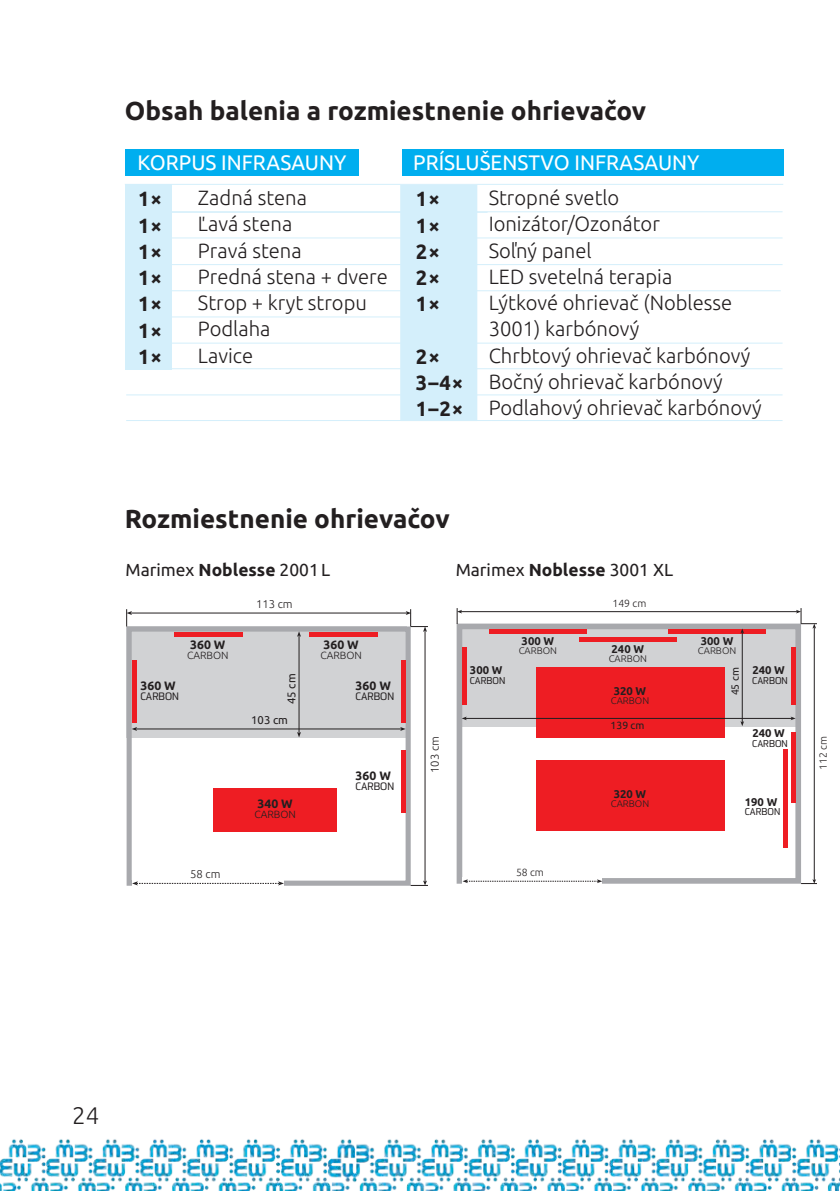
<style>
.page{position:relative;width:840px;height:1191px;background:#fff}
.page>*{position:absolute;margin:0;border:0;box-sizing:border-box;transform-origin:0 0}
.t1{font:700 26px "Ubuntu";color:#231f20}
.t2{font:300 24px "Ubuntu";color:#231f20}
.t3{font:21px "Ubuntu";color:#fff}
.t4{font:300 20.6px/26.2px "Ubuntu";color:#231f20}
.t5{font:700 20.6px/26.2px "Ubuntu";color:#231f20;text-align:justify}
.t6{font:17.4px "Ubuntu";color:#231f20}
.t7{font:700 12.2px "Ubuntu";color:#231f20}
.t8{font:300 11.4px "Ubuntu";color:#231f20}
.t9{font:11.4px "Ubuntu";color:#231f20}
.t10{font:700 11.2px "Ubuntu";color:#231f20}
.t11{font:300 10.4px "Ubuntu";color:#231f20}
.t12{font:10.4px "Sommet";color:#231f20}
.t13{font:10.4px "Ubuntu";color:#231f20}
.t14{font:300 9.6px "Ubuntu";color:#231f20}
.t15{font:9.6px "Sommet";color:#231f20}
.s1{font-weight:700}
</style>
<div class="page">
<img style="left:0;top:1139px;width:839px;height:52px">
<div style="left:125px;top:149px;width:233px;height:27px;background:#00aeef"></div>
<div style="left:401px;top:149px;width:381px;height:27px;background:#00aeef"></div>
<div style="left:213px;top:787px;width:123px;height:44px;background:#ee1d23"></div>
<div style="left:126px;top:626px;width:280px;height:111px;background:#d1d2d4"></div>
<div style="left:126px;top:626px;width:284px;height:259px;border:5px solid #a8a9ad"></div>
<hr style="left:131px;top:612px;width:277px;height:1px;background:#231f20">
<svg style="left:126px;top:609px;width:6px;height:17px"></svg>
<hr style="left:424px;top:630px;width:1px;height:253px;background:#231f20">
<svg style="left:405px;top:609px;width:22px;height:23px"></svg>
<svg style="left:410px;top:880px;width:17px;height:6px"></svg>
<div style="left:132px;top:879px;width:151px;height:8px;background:#fff"></div>
<svg style="left:132px;top:881px;width:152px;height:4px"></svg>
<div style="left:174px;top:631px;width:68px;height:5px;background:#ee1d23"></div>
<div style="left:309px;top:631px;width:68px;height:5px;background:#ee1d23"></div>
<div style="left:132px;top:660px;width:5px;height:63px;background:#ee1d23"></div>
<div style="left:400px;top:660px;width:5px;height:63px;background:#ee1d23"></div>
<div style="left:400px;top:750px;width:5px;height:62px;background:#ee1d23"></div>
<hr style="left:298px;top:635px;width:1px;height:99px;background:#231f20">
<svg style="left:297px;top:631px;width:4px;height:6px"></svg>
<svg style="left:297px;top:732px;width:4px;height:5px"></svg>
<hr style="left:135px;top:728px;width:267px;height:1px;background:#231f20">
<svg style="left:132px;top:727px;width:5px;height:4px"></svg>
<svg style="left:400px;top:727px;width:5px;height:4px"></svg>
<div style="left:535px;top:760px;width:189px;height:71px;background:#ee1d23"></div>
<div style="left:457px;top:624px;width:339px;height:102px;background:#d1d2d4"></div>
<div style="left:456px;top:623px;width:344px;height:260px;border:6px solid #a8a9ad"></div>
<hr style="left:460px;top:611px;width:337px;height:1px;background:#231f20">
<svg style="left:456px;top:608px;width:6px;height:16px"></svg>
<hr style="left:813px;top:627px;width:1px;height:253px;background:#231f20">
<svg style="left:795px;top:608px;width:21px;height:20px"></svg>
<svg style="left:800px;top:879px;width:16px;height:5px"></svg>
<div style="left:462px;top:877px;width:139px;height:8px;background:#fff"></div>
<svg style="left:462px;top:879px;width:140px;height:4px"></svg>
<hr style="left:488px;top:629px;width:98px;height:4px;background:#ee1d23">
<hr style="left:668px;top:629px;width:97px;height:4px;background:#ee1d23">
<div style="left:461px;top:647px;width:5px;height:58px;background:#ee1d23"></div>
<div style="left:535px;top:667px;width:189px;height:70px;background:#ee1d23"></div>
<svg style="left:791px;top:647px;width:3px;height:58px"></svg>
<svg style="left:791px;top:732px;width:3px;height:70px"></svg>
<hr style="left:741px;top:632px;width:1px;height:91px;background:#231f20">
<svg style="left:740px;top:628px;width:3px;height:5px"></svg>
<hr style="left:464px;top:718px;width:328px;height:1px;background:#231f20">
<svg style="left:461px;top:716px;width:5px;height:4px"></svg>
<svg style="left:790px;top:716px;width:5px;height:4px"></svg>
<hr style="left:578px;top:637px;width:98px;height:4px;background:#ee1d23">
<div style="left:782px;top:749px;width:5px;height:99px;background:#ee1d23"></div>
<div style="left:125px;top:184px;width:46px;height:185px;background:#d4effb"></div>
<div style="left:400px;top:185px;width:77px;height:236px;background:#d4effb"></div>
<hr style="left:125px;top:184px;width:657px;height:1px;background:#d4effb">
<hr style="left:126px;top:212px;width:361px;height:1px;background:#d4effb">
<hr style="left:126px;top:316px;width:350px;height:1px;background:#d4effb">
<hr style="left:126px;top:264px;width:656px;height:1px;background:#d4effb">
<hr style="left:126px;top:368px;width:656px;height:1px;background:#d4effb">
<hr style="left:126px;top:290px;width:654px;height:1px;background:#d4effb">
<hr style="left:126px;top:343px;width:656px;height:1px;background:#d4effb">
<hr style="left:126px;top:237px;width:656px;height:1px;background:#d4effb">
<hr style="left:126px;top:211px;width:656px;height:1px;background:#d4effb">
<hr style="left:126px;top:420px;width:656px;height:1px;background:#d4effb">
<hr style="left:126px;top:394px;width:656px;height:1px;background:#d4effb">
<p class="t1" style="left:125px;top:95px;width:522px">Obsah balenia a rozmiestnenie ohrievačov</p>
<p class="t3" style="left:137px;top:150px;width:210px">KORPUS INFRASAUNY</p>
<p class="t3" style="left:413px;top:150px;width:288px">PRÍSLUŠENSTVO INFRASAUNY</p>
<p class="t4" style="left:198px;top:184px;width:191px">Zadná stena<br>Ľavá stena<br>Pravá stena<br>Predná stena + dvere<br>Strop + kryt stropu<br>Podlaha<br>Lavice</p>
<p class="t4" style="left:488px;top:184px;width:274px">Stropné svetlo<br>Ionizátor/Ozonátor<br>Soľný panel<br>LED svetelná terapia<br>Lýtkové ohrievač (Noblesse<br>3001) karbónový<br>Chrbtový ohrievač karbónový<br>Bočný ohrievač karbónový<br>Podlahový ohrievač karbónový</p>
<p class="t5" style="left:138px;top:186px;width:25px">1× 1× 1× 1× 1× 1× 1×</p>
<p class="t5" style="left:415px;top:186px;width:25px">1× 1× 2× 2× 1×</p>
<p class="t5" style="left:415px;top:343px;width:49px;text-align:left">2×<br>3–4×<br>1–2×</p>
<p class="t1" style="left:125px;top:503px;width:326px">Rozmiestnenie ohrievačov</p>
<p class="t6" style="left:125px;top:559px;width:206px">Marimex <span class="s1">Noblesse</span> 2001L</p>
<p class="t6" style="left:455px;top:559px;width:219px">Marimex <span class="s1">Noblesse</span> 3001 XL</p>
<p class="t8" style="left:256px;top:597px;width:38px">113 cm</p>
<p class="t11" style="left:612px;top:597px;width:35px">149 cm</p>
<p class="t7" style="left:190px;top:637px;width:37px">360 W</p>
<p class="t11" style="left:187px;top:649px;width:43px">CARBON</p>
<p class="t7" style="left:323px;top:637px;width:37px">360 W</p>
<p class="t11" style="left:320px;top:649px;width:43px">CARBON</p>
<p class="t10" style="left:521px;top:634px;width:34px">300 W</p>
<p class="t14" style="left:518px;top:645px;width:40px">CARBON</p>
<p class="t10" style="left:611px;top:642px;width:34px">240 W</p>
<p class="t14" style="left:608px;top:653px;width:40px">CARBON</p>
<p class="t7" style="left:140px;top:678px;width:37px">360 W</p>
<p class="t12" style="left:140px;top:690px;width:40px">CARBON</p>
<p class="t9" style="left:284px;top:704px;width:32px;rotate:-90deg">45 cm</p>
<p class="t7" style="left:355px;top:678px;width:37px">360 W</p>
<p class="t12" style="left:355px;top:690px;width:40px">CARBON</p>
<p class="t10" style="left:469px;top:663px;width:34px">300 W</p>
<p class="t15" style="left:469px;top:674px;width:37px">CARBON</p>
<p class="t10" style="left:613px;top:683px;width:34px">320 W</p>
<p class="t14" style="left:610px;top:695px;width:40px">CARBON</p>
<p class="t9" style="left:251px;top:713px;width:38px">103 cm</p>
<p class="t13" style="left:610px;top:719px;width:35px">139 cm</p>
<p class="t7" style="left:257px;top:796px;width:37px">340 W</p>
<p class="t11" style="left:254px;top:808px;width:43px">CARBON</p>
<p class="t7" style="left:355px;top:767px;width:37px">360 W</p>
<p class="t12" style="left:355px;top:780px;width:40px">CARBON</p>
<p class="t8" style="left:427px;top:773px;width:38px;rotate:-90deg">103 cm</p>
<p class="t10" style="left:613px;top:787px;width:34px">320 W</p>
<p class="t14" style="left:610px;top:798px;width:40px">CARBON</p>
<p class="t8" style="left:190px;top:867px;width:32px">58 cm</p>
<p class="t11" style="left:515px;top:866px;width:29px">58 cm</p>
<p class="t10" style="left:700px;top:634px;width:34px">300 W</p>
<p class="t14" style="left:697px;top:645px;width:40px">CARBON</p>
<p class="t13" style="left:728px;top:695px;width:29px;rotate:-90deg">45 cm</p>
<p class="t10" style="left:752px;top:663px;width:34px">240 W</p>
<p class="t15" style="left:751px;top:674px;width:37px">CARBON</p>
<p class="t10" style="left:752px;top:726px;width:34px">240 W</p>
<p class="t15" style="left:751px;top:737px;width:37px">CARBON</p>
<p class="t10" style="left:744px;top:795px;width:34px">190 W</p>
<p class="t15" style="left:744px;top:806px;width:37px">CARBON</p>
<p class="t11" style="left:816px;top:770px;width:35px;rotate:-90deg">112 cm</p>
<p class="t2" style="left:72px;top:1101px;width:29px">24</p>
</div>
